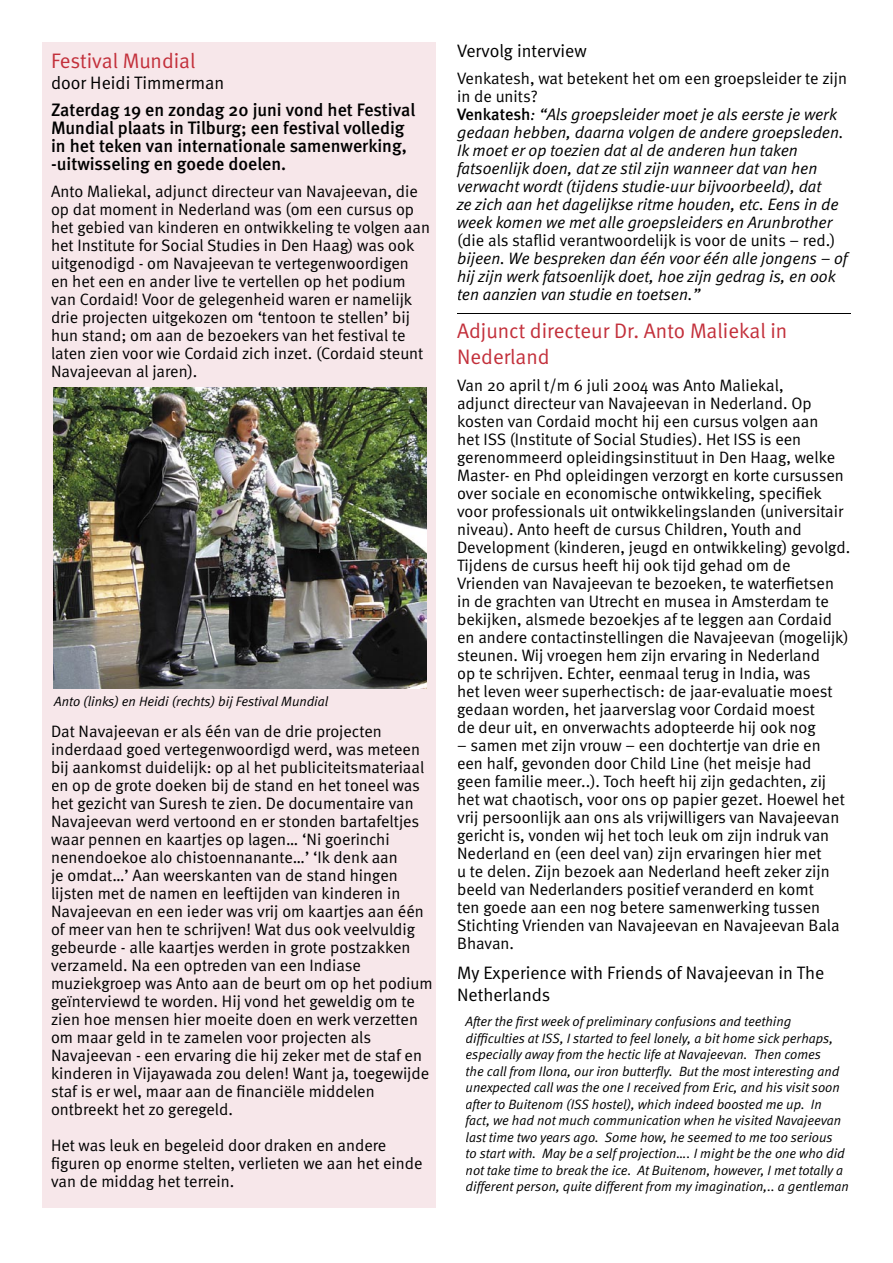
<style>
.page{position:relative;width:893px;height:1263px;background:#fff}
.page>*{position:absolute;margin:0;border:0;box-sizing:border-box;transform-origin:0 0}
.t1{font:21px/25.2px "Meta Normal";color:#c3303b}
.t2{font:500 18px/18px "Meta";color:#000}
.t3{font:18px/21.6px "Meta Normal";color:#000}
.t4{font:16.5px/18px "Meta Normal";color:#000}
.t5{font:italic 16.5px/18px "Meta Normal";color:#000}
.t6{font:italic 13.5px/16.5px "Meta Normal";color:#000}
.s1{font-style:normal}
.s2{font-family:"Meta";font-weight:500;font-style:normal}
</style>
<div class="page">
<hr style="left:457px;top:313px;width:393px;height:1px;background:#000">
<div style="left:43px;top:43px;width:393px;height:1165px;background:#f7e7ea"></div>
<img style="left:53px;top:387px;width:373px;height:301px">
<p class="t1" style="left:51px;top:48px;width:146px">Festival Mundial</p>
<p class="t3" style="left:51px;top:72px;width:175px">door Heidi Timmerman</p>
<p class="t2" style="left:51px;top:101px;width:366px">Zaterdag 19 en zondag 20 juni vond het Festival Mundial plaats in Tilburg; een festival volledig in het teken van internationale samenwerking, -uitwisseling en goede doelen.</p>
<p class="t4" style="left:51px;top:182px;width:381px">Anto Maliekal, adjunct directeur van Navajeevan, die op dat moment in Nederland was (om een cursus op het gebied van kinderen en ontwikkeling te volgen aan het Institute for Social Studies in Den Haag) was ook uitgenodigd - om Navajeevan te vertegenwoordigen en het een en ander live te vertellen op het podium van Cordaid! Voor de gelegenheid waren er namelijk drie projecten uitgekozen om ‘tentoon te stellen’ bij hun stand; om aan de bezoekers van het festival te laten zien voor wie Cordaid zich inzet. (Cordaid steunt Navajeevan al jaren).</p>
<p class="t6" style="left:54px;top:692px;width:276px">Anto (links) en Heidi (rechts) bij Festival Mundial</p>
<p class="t4" style="left:51px;top:722px;width:383px">Dat Navajeevan er als één van de drie projecten inderdaad goed vertegenwoordigd werd, was meteen bij aankomst duidelijk: op al het publiciteitsmateriaal en op de grote doeken bij de stand en het toneel was het gezicht van Suresh te zien. De documentaire van Navajeevan werd vertoond en er stonden bartafeltjes waar pennen en kaartjes op lagen… ‘Ni goerinchi nenendoekoe alo chistoennanante…’ ‘Ik denk aan<br>je omdat…’ Aan weerskanten van de stand hingen lijsten met de namen en leeftijden van kinderen in Navajeevan en een ieder was vrij om kaartjes aan één of meer van hen te schrijven! Wat dus ook veelvuldig gebeurde - alle kaartjes werden in grote postzakken verzameld. Na een optreden van een Indiase muziekgroep was Anto aan de beurt om op het podium geïnterviewd te worden. Hij vond het geweldig om te zien hoe mensen hier moeite doen en werk verzetten om maar geld in te zamelen voor projecten als Navajeevan - een ervaring die hij zeker met de staf en kinderen in Vijayawada zou delen! Want ja, toegewijde staf is er wel, maar aan de financiële middelen ontbreekt het zo geregeld.</p>
<p class="t4" style="left:51px;top:1136px;width:373px">Het was leuk en begeleid door draken en andere figuren op enorme stelten, verlieten we aan het einde van de middag het terrein.</p>
<p class="t3" style="left:457px;top:40px;width:131px">Vervolg interview</p>
<p class="t5" style="left:457px;top:69px;width:392px"><span class="s1">Venkatesh, wat betekent het om een groepsleider te zijn in de units?<br></span><span class="s2">Venkatesh</span>: “Als groepsleider moet je als eerste je werk gedaan hebben, daarna volgen de andere groepsleden.<br>Ik moet er op toezien dat al de anderen hun taken fatsoenlijk doen, dat ze stil zijn wanneer dat van hen verwacht wordt (tijdens studie-uur bijvoorbeeld), dat<br>ze zich aan het dagelijkse ritme houden, etc. Eens in de week komen we met alle groepsleiders en Arunbrother</p>
<p class="t4" style="left:457px;top:231px;width:380px">(die als staflid verantwoordelijk is voor de units – red.)</p>
<p class="t5" style="left:457px;top:249px;width:392px">bijeen. We bespreken dan één voor één alle jongens – of hij zijn werk fatsoenlijk doet, hoe zijn gedrag is, en ook ten aanzien van studie en toetsen.”</p>
<p class="t1" style="left:457px;top:318px;width:332px">Adjunct directeur Dr. Anto Maliekal in<br>Nederland</p>
<p class="t4" style="left:457px;top:376px;width:395px">Van 20 april t/m 6 juli 2004 was Anto Maliekal,<br>adjunct directeur van Navajeevan in Nederland. Op kosten van Cordaid mocht hij een cursus volgen aan<br>het ISS (Institute of Social Studies). Het ISS is een gerenommeerd opleidingsinstituut in Den Haag, welke Master- en Phd opleidingen verzorgt en korte cursussen over sociale en economische ontwikkeling, specifiek voor professionals uit ontwikkelingslanden (universitair niveau). Anto heeft de cursus Children, Youth and Development (kinderen, jeugd en ontwikkeling) gevolgd.<br>Tijdens de cursus heeft hij ook tijd gehad om de Vrienden van Navajeevan te bezoeken, te waterfietsen in de grachten van Utrecht en musea in Amsterdam te bekijken, alsmede bezoekjes af te leggen aan Cordaid en andere contactinstellingen die Navajeevan (mogelijk) steunen. Wij vroegen hem zijn ervaring in Nederland<br>op te schrijven. Echter, eenmaal terug in India, was<br>het leven weer superhectisch: de jaar-evaluatie moest gedaan worden, het jaarverslag voor Cordaid moest<br>de deur uit, en onverwachts adopteerde hij ook nog</p>
<p class="t4" style="left:457px;top:736px;width:389px">– samen met zijn vrouw – een dochtertje van drie en een half, gevonden door Child Line (het meisje had geen familie meer..). Toch heeft hij zijn gedachten, zij het wat chaotisch, voor ons op papier gezet. Hoewel het vrij persoonlijk aan ons als vrijwilligers van Navajeevan gericht is, vonden wij het toch leuk om zijn indruk van Nederland en (een deel van) zijn ervaringen hier met<br>u te delen. Zijn bezoek aan Nederland heeft zeker zijn beeld van Nederlanders positief veranderd en komt<br>ten goede aan een nog betere samenwerking tussen Stichting Vrienden van Navajeevan en Navajeevan Bala Bhavan.</p>
<p class="t3" style="left:457px;top:962px;width:369px">My Experience with Friends of Navajeevan in The<br>Netherlands</p>
<p class="t6" style="left:466px;top:1013px;width:385px">After the first week of preliminary confusions and teething difficulties at ISS, I started to feel lonely, a bit home sick perhaps, especially away from the hectic life at Navajeevan. Then comes<br>the call from Ilona, our iron butterfly. But the most interesting and unexpected call was the one I received from Eric, and his visit soon after to Buitenom (ISS hostel), which indeed boosted me up. In fact, we had not much communication when he visited Navajeevan last time two years ago. Some how, he seemed to me too serious<br>to start with. May be a self projection…. I might be the one who did not take time to break the ice. At Buitenom, however, I met totally a different person, quite different from my imagination,.. a gentleman</p>
</div>
